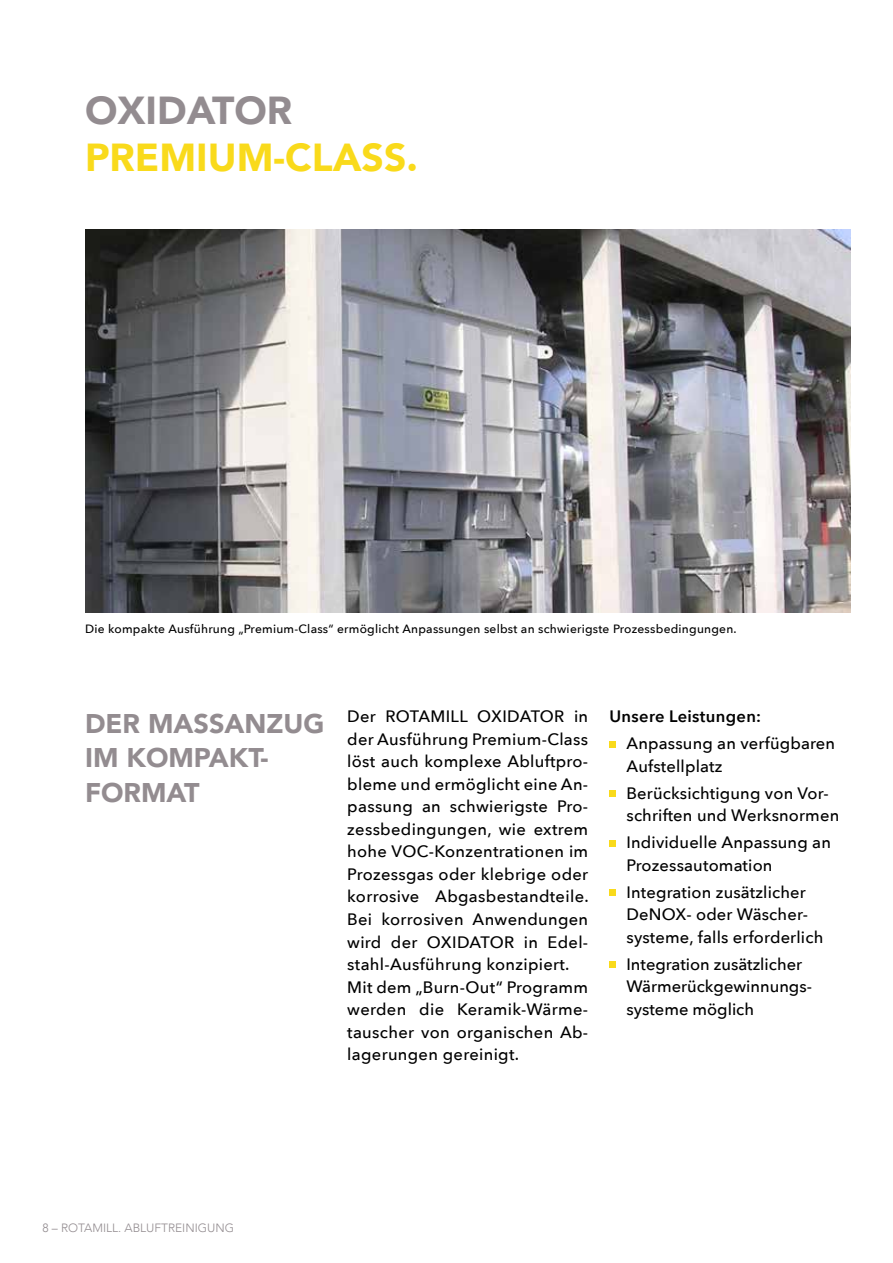
<style>
.page{position:relative;width:893px;height:1263px;background:#fff}
.page>*{position:absolute;margin:0;border:0;box-sizing:border-box;transform-origin:0 0}
.t1{font:900 39px "Avenir";color:#f9da1b}
.t2{font:900 39px "Avenir";color:#938c90}
.t3{font:900 27px/34.5px "Avenir";color:#938c90}
.t4{font:500 16.5px/22.5px "Avenir Next";letter-spacing:.02em;color:#000}
.t5{font:500 16.5px/22.5px "Avenir Next";color:#000}
.t6{font:600 16.5px "Avenir Next";letter-spacing:.02em;color:#000}
.t7{font:500 12px "Avenir Next";letter-spacing:.02em;color:#000}
.t8{font:300 12px "Avenir";color:#938c90}
</style>
<div class="page">
<img style="left:85px;top:230px;width:765px;height:382px">
<div style="left:609px;top:741px;width:7px;height:6px;background:#f9da1b"></div>
<div style="left:609px;top:790px;width:7px;height:7px;background:#f9da1b"></div>
<div style="left:609px;top:840px;width:7px;height:6px;background:#f9da1b"></div>
<div style="left:609px;top:889px;width:7px;height:7px;background:#f9da1b"></div>
<div style="left:609px;top:961px;width:7px;height:7px;background:#f9da1b"></div>
<h1 class="t2" style="left:85px;top:77px;width:209px">OXIDATOR</h1>
<h1 class="t1" style="left:85px;top:124px;width:334px">PREMIUM-CLASS.</h1>
<p class="t7" style="left:85px;top:619px;width:653px">Die kompakte Ausführung „Premium-Class“ ermöglicht Anpassungen selbst an schwierigste Prozessbedingungen.</p>
<h2 class="t3" style="left:85px;top:705px;width:241px">DER MASSANZUG<br>IM KOMPAKT-<br>FORMAT</h2>
<p class="t4" style="left:347px;top:705px;width:243px">Der ROTAMILL OXIDATOR in der Ausführung Premium-Class löst auch komplexe Abluftpro&shy;bleme und ermöglicht eine An&shy;passung an schwierigste Pro&shy;zessbedingungen, wie extrem hohe VOC-Konzentrationen im<br>Prozessgas oder klebrige oder korrosive Abgasbestandteile.<br>Bei korrosiven Anwendungen wird der OXIDATOR in Edel&shy;stahl-Ausführung konzipiert.<br>Mit dem „Burn-Out“ Programm werden die Keramik-Wärme&shy;tauscher von organischen Ab&shy;lagerungen gereinigt.</p>
<p class="t6" style="left:609px;top:702px;width:153px">Unsere Leistungen:</p>
<p class="t4" style="left:626px;top:732px;width:210px">Anpassung an verfügbaren<br>Aufstellplatz</p>
<p class="t4" style="left:626px;top:781px;width:214px">Berücksichtigung von Vor&shy;schriften und Werksnormen</p>
<p class="t4" style="left:626px;top:831px;width:206px">Individuelle Anpassung an<br>Prozessautomation</p>
<p class="t4" style="left:626px;top:880px;width:198px">Integration zusätzlicher<br>DeNOX- oder Wäscher&shy;systeme, falls erforderlich</p>
<p class="t5" style="left:626px;top:952px;width:187px">Integration zusätzlicher<br>Wärmerückgewinnungs&shy;systeme möglich</p>
<p class="t8" style="left:43px;top:1221px;width:193px">8 – ROTAMILL. ABLUFTREINIGUNG</p>
</div>
